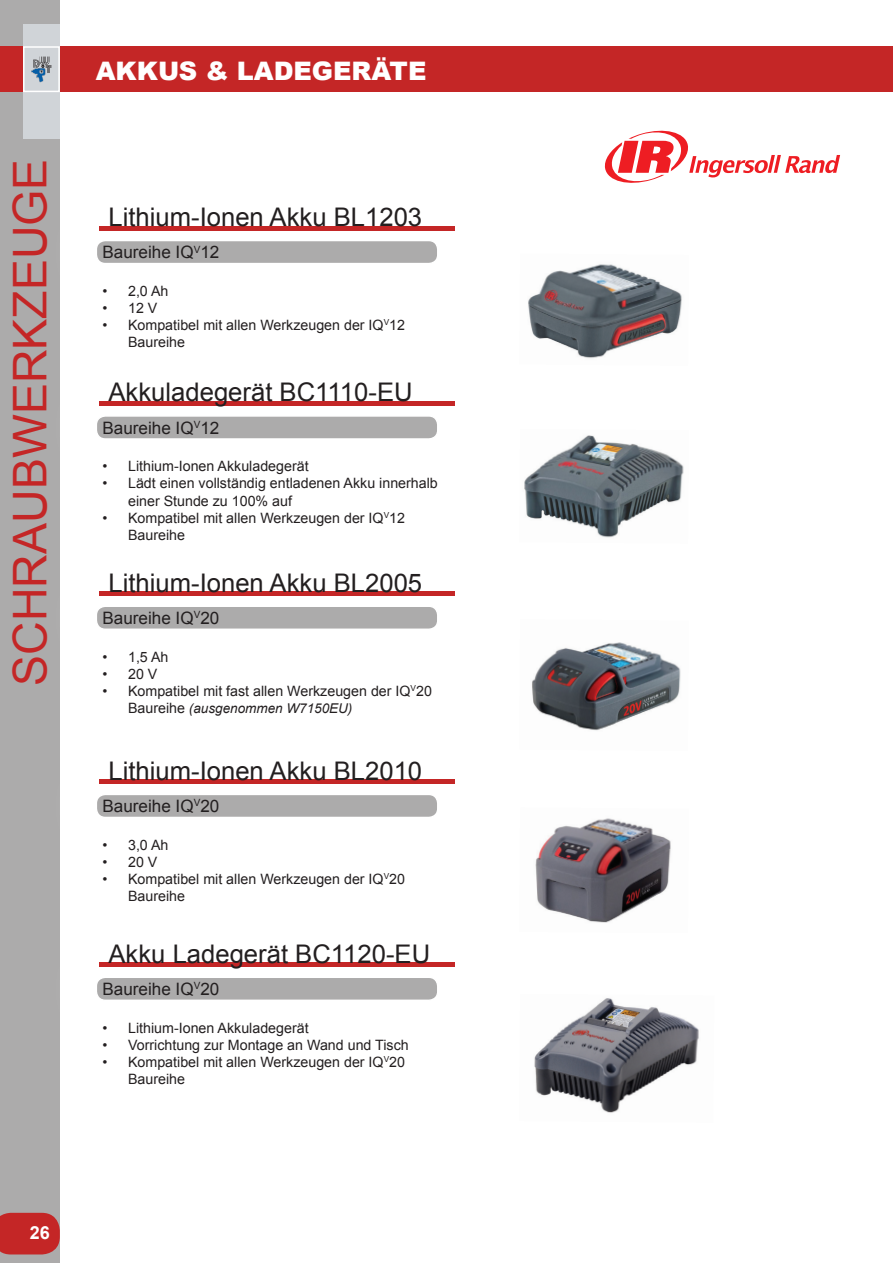
<style>
.page{position:relative;width:893px;height:1263px;background:#fff}
.page>*{position:absolute;margin:0;border:0;box-sizing:border-box;transform-origin:0 0}
.t1{font:46.5px "Arial";color:#c42626}
.t2{font:25.65px "Arial";color:#231f20}
.t3{font:900 25.5px "Arial";color:#fff}
.t4{font:700 18px "Arial";color:#fff}
.t5{font:17.1px "Arial";color:#231f20}
.t6{font:14.25px/17.1px "Arial";color:#231f20}
.t7{font:italic 13.5px "Arial";color:#231f20}
.s1{font-style:normal;font-size:14.25px}
</style>
<div class="page">
<div style="left:0;top:0;width:60px;height:1263px;background:#acabab"></div>
<div style="left:0;top:46px;width:893px;height:46px;background:#c42626"></div>
<svg style="left:0;top:1213px;width:60px;height:41px;background:#c22d2d"></svg>
<div style="left:23px;top:24px;width:37px;height:114px;background:#d0d4d8"></div>
<div style="left:23px;top:46px;width:37px;height:46px;border:2px solid #fff"></div>
<svg style="left:32px;top:57px;width:20px;height:25px"></svg>
<div style="left:49px;top:191px;width:437px;height:122px;background:#fff"></div>
<div style="left:96px;top:241px;width:342px;height:23px;background:#acabab;border-radius:9px"></div>
<div style="left:96px;top:240px;width:342px;height:24px;border:1px solid #fff;border-radius:9px"></div>
<hr style="left:99px;top:226px;width:355px;height:4px;background:#c42626">
<img style="left:528px;top:264px;width:154px;height:95px">
<div style="left:49px;top:367px;width:437px;height:121px;background:#fff"></div>
<div style="left:96px;top:416px;width:342px;height:23px;background:#acabab;border-radius:9px"></div>
<div style="left:96px;top:415px;width:342px;height:25px;border:1px solid #fff;border-radius:9px"></div>
<div style="left:99px;top:401px;width:355px;height:5px;background:#c42626"></div>
<img style="left:524px;top:435px;width:160px;height:103px">
<div style="left:49px;top:557px;width:437px;height:121px;background:#fff"></div>
<div style="left:96px;top:606px;width:342px;height:23px;background:#acabab;border-radius:9px"></div>
<div style="left:96px;top:605px;width:342px;height:25px;border:1px solid #fff;border-radius:9px"></div>
<hr style="left:99px;top:592px;width:355px;height:4px;background:#c42626">
<img style="left:532px;top:642px;width:149px;height:89px">
<div style="left:49px;top:745px;width:437px;height:122px;background:#fff"></div>
<div style="left:96px;top:794px;width:342px;height:23px;background:#acabab;border-radius:9px"></div>
<div style="left:96px;top:794px;width:342px;height:24px;border:1px solid #fff;border-radius:9px"></div>
<hr style="left:99px;top:780px;width:355px;height:4px;background:#c42626">
<img style="left:535px;top:818px;width:136px;height:105px">
<div style="left:49px;top:928px;width:437px;height:121px;background:#fff"></div>
<div style="left:96px;top:977px;width:342px;height:23px;background:#acabab;border-radius:9px"></div>
<div style="left:96px;top:976px;width:342px;height:25px;border:1px solid #fff;border-radius:9px"></div>
<hr style="left:99px;top:963px;width:355px;height:4px;background:#c42626">
<img style="left:534px;top:998px;width:165px;height:115px">
<svg style="left:605px;top:131px;width:235px;height:52px"></svg>
<h1 class="t1" style="left:0;top:686px;width:529px;rotate:-90deg">SCHRAUBWERKZEUGE</h1>
<p class="t3" style="left:179px;top:53px;width:249px">S &amp; LADEGERÄTE</p>
<h3 class="t3" style="left:96px;top:53px;width:388px">AKKU SCHLAGSCHRAUBER</h3>
<p class="t2" style="left:108px;top:200px;width:315px">Lithium-Ionen Akku BL1203</p>
<p class="t5" style="left:102px;top:241px;width:118px">Baureihe IQ<sup>V</sup>12</p>
<p class="t6" style="left:102px;top:282px;width:68px">• 2,0 Ah</p>
<p class="t6" style="left:102px;top:300px;width:56px">• 12 V</p>
<p class="t6" style="left:128px;top:317px;width:278px;text-indent:-26px">• Kompatibel mit allen Werkzeugen der IQ<sup>V</sup>12<br>Baureihe</p>
<p class="t2" style="left:108px;top:376px;width:306px">Akkuladegerät BC1110-EU</p>
<p class="t5" style="left:102px;top:416px;width:118px">Baureihe IQ<sup>V</sup>12</p>
<p class="t6" style="left:102px;top:458px;width:208px">• Lithium-Ionen Akkuladegerät</p>
<p class="t6" style="left:128px;top:475px;width:311px;text-indent:-26px">• Lädt einen vollständig entladenen Akku innerhalb einer Stunde zu 100% auf</p>
<p class="t6" style="left:128px;top:509px;width:278px;text-indent:-26px">• Kompatibel mit allen Werkzeugen der IQ<sup>V</sup>12<br>Baureihe</p>
<p class="t2" style="left:108px;top:566px;width:315px">Lithium-Ionen Akku BL2005</p>
<p class="t5" style="left:102px;top:607px;width:118px">Baureihe IQ<sup>V</sup>20</p>
<p class="t6" style="left:102px;top:648px;width:68px">• 1,5 Ah</p>
<p class="t6" style="left:102px;top:665px;width:56px">• 20 V</p>
<p class="t6" style="left:102px;top:682px;width:331px">• Kompatibel mit fast allen Werkzeugen der IQ<sup>V</sup>20</p>
<p class="t7" style="left:128px;top:699px;width:226px"><span class="s1">Baureihe</span> (ausgenommen W7150EU)</p>
<p class="t2" style="left:108px;top:754px;width:315px">Lithium-Ionen Akku BL2010</p>
<p class="t5" style="left:102px;top:795px;width:118px">Baureihe IQ<sup>V</sup>20</p>
<p class="t6" style="left:102px;top:836px;width:68px">• 3,0 Ah</p>
<p class="t6" style="left:102px;top:853px;width:56px">• 20 V</p>
<p class="t6" style="left:128px;top:870px;width:278px;text-indent:-26px">• Kompatibel mit allen Werkzeugen der IQ<sup>V</sup>20<br>Baureihe</p>
<p class="t2" style="left:108px;top:937px;width:323px">Akku Ladegerät BC1120-EU</p>
<p class="t5" style="left:102px;top:978px;width:118px">Baureihe IQ<sup>V</sup>20</p>
<p class="t6" style="left:102px;top:1019px;width:208px">• Lithium-Ionen Akkuladegerät</p>
<p class="t6" style="left:102px;top:1036px;width:308px">• Vorrichtung zur Montage an Wand und Tisch</p>
<p class="t6" style="left:128px;top:1053px;width:278px;text-indent:-26px">• Kompatibel mit allen Werkzeugen der IQ<sup>V</sup>20<br>Baureihe</p>
<p class="t4" style="left:30px;top:1221px;width:22px">26</p>
</div>
